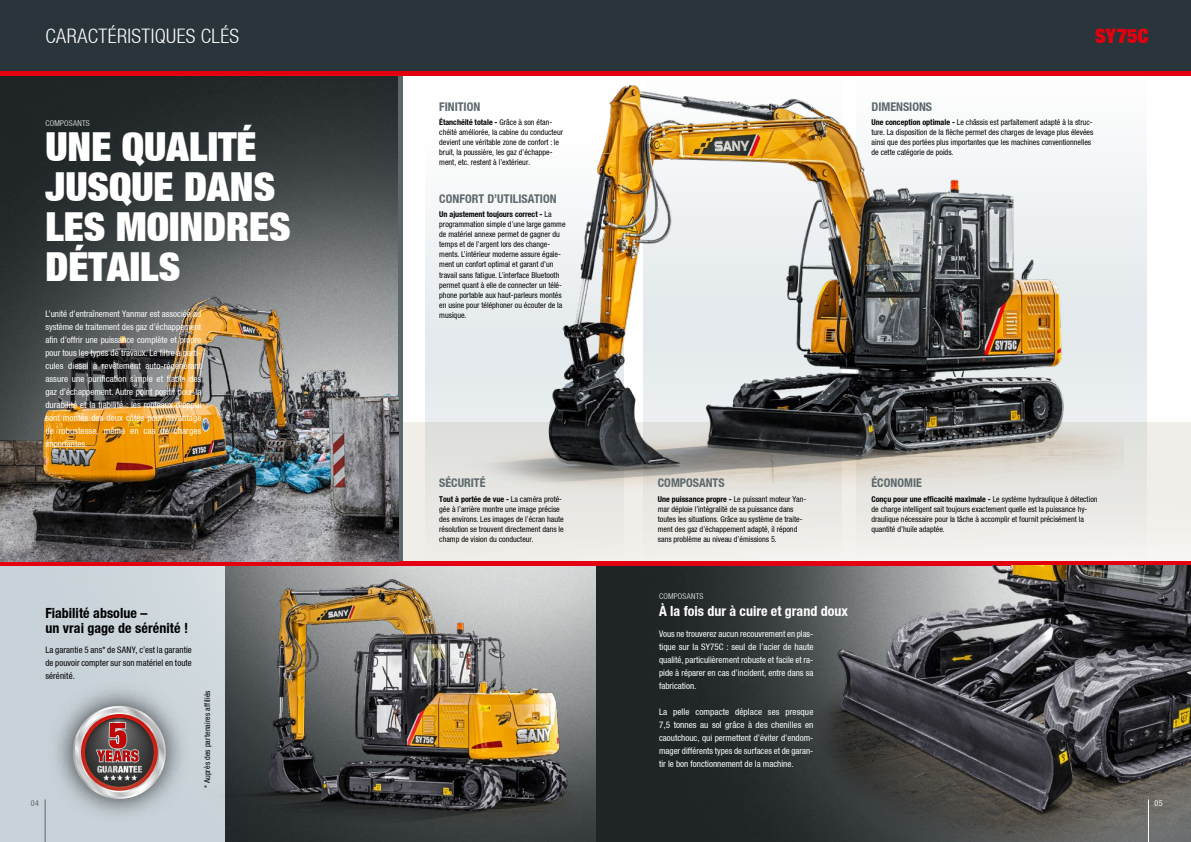
<style>
.page{position:relative;width:1191px;height:842px;background:#fff}
.page>*{position:absolute;margin:0;border:0;box-sizing:border-box;transform-origin:0 0}
.t1{font:900 40px/40px "Context Reprise Extra Black S Si Extra";color:#fff}
.t2{font:700 20px "Context Reprise Light Cond S Si";letter-spacing:.02em;color:#fff}
.t3{font:900 20px "Context Reprise Extra Black S Si Extra";color:#e3000f}
.t4{font:700 condensed 14px/15px "Context Reprise Condensed S Si";letter-spacing:.005em;color:#000}
.t5{font:700 condensed 14px "Context Reprise Condensed S Si";color:#fff}
.t6{font:700 condensed 12px "Context Reprise Condensed S Si";color:#5d686d}
.t7{font:9px/13px "Context Reprise Condensed S Si Condensed";color:#fff;text-align:justify}
.t8{font:9px/13px "Context Reprise Condensed S Si Condensed";letter-spacing:.01em;color:#000;text-align:justify}
.t9{font:8px/10px "Context Reprise Condensed S Si Condensed";color:#000}
.t10{font:700 condensed 8px "Context Reprise Condensed S Si";color:#000}
.t11{font:700 8px "Context Reprise Light Cond S Si";letter-spacing:.035em;color:#fff}
.t12{font:8px "Context Reprise Condensed S Si Condensed";color:#5d686d}
.t13{font:8px "Context Reprise Condensed S Si Condensed";color:#fff}
.s1{font-family:"Context Reprise Condensed S Si Condensed";font-weight:400;font-stretch:normal}
.s2{font-family:"Context Reprise Condensed S Si";font-weight:700;font-stretch:condensed}
</style>
<div class="page">
<img style="left:0;top:75px;width:398px;height:192px">
<img style="left:0;top:566px;width:806px;height:276px">
<hr style="left:595px;top:71px;width:596px;height:4px;background:#e3000f">
<div style="left:403px;top:422px;width:788px;height:140px;background:#f1eee9"></div>
<div style="left:425px;top:138px;width:199px;height:425px;background:linear-gradient(to bottom,#f5f9fc,#e2e2df)"></div>
<div style="left:643px;top:75px;width:199px;height:488px;background:#eeece8"></div>
<svg style="left:856px;top:75px;width:290px;height:487px;fill:#eeeeed"></svg>
<img style="left:449px;top:75px;width:674px;height:435px">
<div style="left:0;top:0;width:1191px;height:71px;background:#29353a"></div>
<div style="left:48px;top:681px;width:143px;height:143px;background:#000;opacity:.75"></div>
<svg style="left:70px;top:706px;width:97px;height:96px;background:#9a8181"></svg>
<div style="left:398px;top:73px;width:5px;height:491px;background:#5d686d"></div>
<hr style="left:0;top:71px;width:595px;height:4px;background:#e3000f">
<hr style="left:0;top:562px;width:1191px;height:4px;background:#e3000f">
<img style="left:167px;top:566px;width:29px;height:271px">
<img style="left:196px;top:545px;width:399px;height:292px">
<img style="left:806px;top:566px;width:385px;height:276px">
<img style="left:0;top:267px;width:398px;height:295px">
<hr style="left:45px;top:799px;width:1px;height:43px;background:#5d686d">
<hr style="left:1148px;top:799px;width:1px;height:43px;background:#fff">
<h2 class="t2" style="left:45px;top:24px;width:195px">CARACTÉRISTIQUES CLÉS</h2>
<p class="t11" style="left:45px;top:119px;width:46px">COMPOSANTS</p>
<h1 class="t1" style="left:45px;top:126px;width:247px">UNE QUALITÉ<br>JUSQUE DANS<br>LES MOINDRES<br>DÉTAILS</h1>
<p class="t7" style="left:45px;top:307px;width:157px">L’unité d’entraînement Yanmar est associée au système de traitement des gaz d’échappement afin d’offrir une puissance complète et propre pour tous les types de travaux. Le filtre à parti&shy;cules diesel à revêtement auto-régénérant assure une purification simple et fiable des gaz d’échappement. Autre point positif pour la durabilité et la fiabilité : les rouleaux d’appui sont montés des deux côtés pour davantage de robustesse, même en cas de charges importantes.</p>
<h3 class="t4" style="left:45px;top:605px;width:144px">Fiabilité absolue –<br>un vrai gage de sérénité !</h3>
<p class="t8" style="left:45px;top:643px;width:148px">La garantie 5 ans* de SANY, c’est la garantie de pouvoir compter sur son matériel en toute sérénité.</p>
<p class="t9" style="left:202px;top:788px;width:99px;rotate:-90deg">* Auprès des partenaires affiliés</p>
<h3 class="t6" style="left:439px;top:99px;width:43px">FINITION</h3>
<p class="t10" style="left:439px;top:117px;width:114px">Étanchéité totale - <span class="s1">Grâce à son étan-</span></p>
<p class="t9" style="left:439px;top:127px;width:125px">chéité améliorée, la cabine du conducteur devient une véritable zone de confort : le bruit, la poussière, les gaz d’échappe&shy;ment, etc. restent à l’extérieur.</p>
<h3 class="t6" style="left:439px;top:191px;width:119px">CONFORT D’UTILISATION</h3>
<p class="t10" style="left:439px;top:210px;width:114px">Un ajustement toujours correct - <span class="s1">La</span></p>
<p class="t9" style="left:439px;top:220px;width:128px">programmation simple d’une large gamme de matériel annexe permet de gagner du temps et de l’argent lors des change&shy;ments. L’intérieur moderne assure égale&shy;ment un confort optimal et garant d’un travail sans fatigue. L’interface Bluetooth permet quant à elle de connecter un télé&shy;phone portable aux haut-parleurs montés en usine pour téléphoner ou écouter de la musique.</p>
<h3 class="t6" style="left:439px;top:475px;width:48px">SÉCURITÉ</h3>
<p class="t10" style="left:439px;top:494px;width:124px">Tout à portée de vue - <span class="s1">La caméra proté-</span></p>
<p class="t9" style="left:439px;top:504px;width:126px">gée à l’arrière montre une image précise des environs. Les images de l’écran haute résolution se trouvent directement dans le champ de vision du conducteur.</p>
<h3 class="t6" style="left:871px;top:99px;width:62px">DIMENSIONS</h3>
<h2 class="t3" style="left:1095px;top:22px;width:55px">SY75C</h2>
<p class="t9" style="left:871px;top:117px;width:223px"><span class="s2">Une conception optimale -</span> Le châssis est parfaitement adapté à la struc&shy;ture. La disposition de la flèche permet des charges de levage plus élevées ainsi que des portées plus importantes que les machines conventionnelles de cette catégorie de poids.</p>
<h3 class="t6" style="left:658px;top:475px;width:68px">COMPOSANTS</h3>
<p class="t9" style="left:658px;top:494px;width:150px"><span class="s2">Une puissance propre -</span> Le puissant moteur Yan&shy;mar déploie l’intégralité de sa puissance dans toutes les situations. Grâce au système de traite&shy;ment des gaz d’échappement adapté, il répond sans problème au niveau d’émissions 5.</p>
<p class="t11" style="left:659px;top:592px;width:46px">COMPOSANTS</p>
<h3 class="t5" style="left:659px;top:602px;width:190px">À la fois dur à cuire et grand doux</h3>
<p class="t7" style="left:659px;top:627px;width:156px">Vous ne trouverez aucun recouvrement en plas&shy;tique sur la SY75C : seul de l’acier de haute qualité, particulièrement robuste et facile et ra&shy;pide à réparer en cas d’incident, entre dans sa fabrication.</p>
<p class="t7" style="left:659px;top:705px;width:156px">La pelle compacte déplace ses presque 7,5 tonnes au sol grâce à des chenilles en caoutchouc, qui permettent d’éviter d’endom&shy;mager différents types de surfaces et de garan&shy;tir le bon fonctionnement de la machine.</p>
<h3 class="t6" style="left:871px;top:475px;width:52px">ÉCONOMIE</h3>
<p class="t10" style="left:871px;top:494px;width:228px">Conçu pour une efficacité maximale - <span class="s1">Le système hydraulique à détection</span></p>
<p class="t9" style="left:871px;top:504px;width:217px">de charge intelligent sait toujours exactement quelle est la puissance hy&shy;draulique nécessaire pour la tâche à accomplir et fournit précisément la quantité d’huile adaptée.</p>
<p class="t12" style="left:31px;top:798px;width:10px">04</p>
<p class="t13" style="left:1154px;top:798px;width:9px">05</p>
</div>
